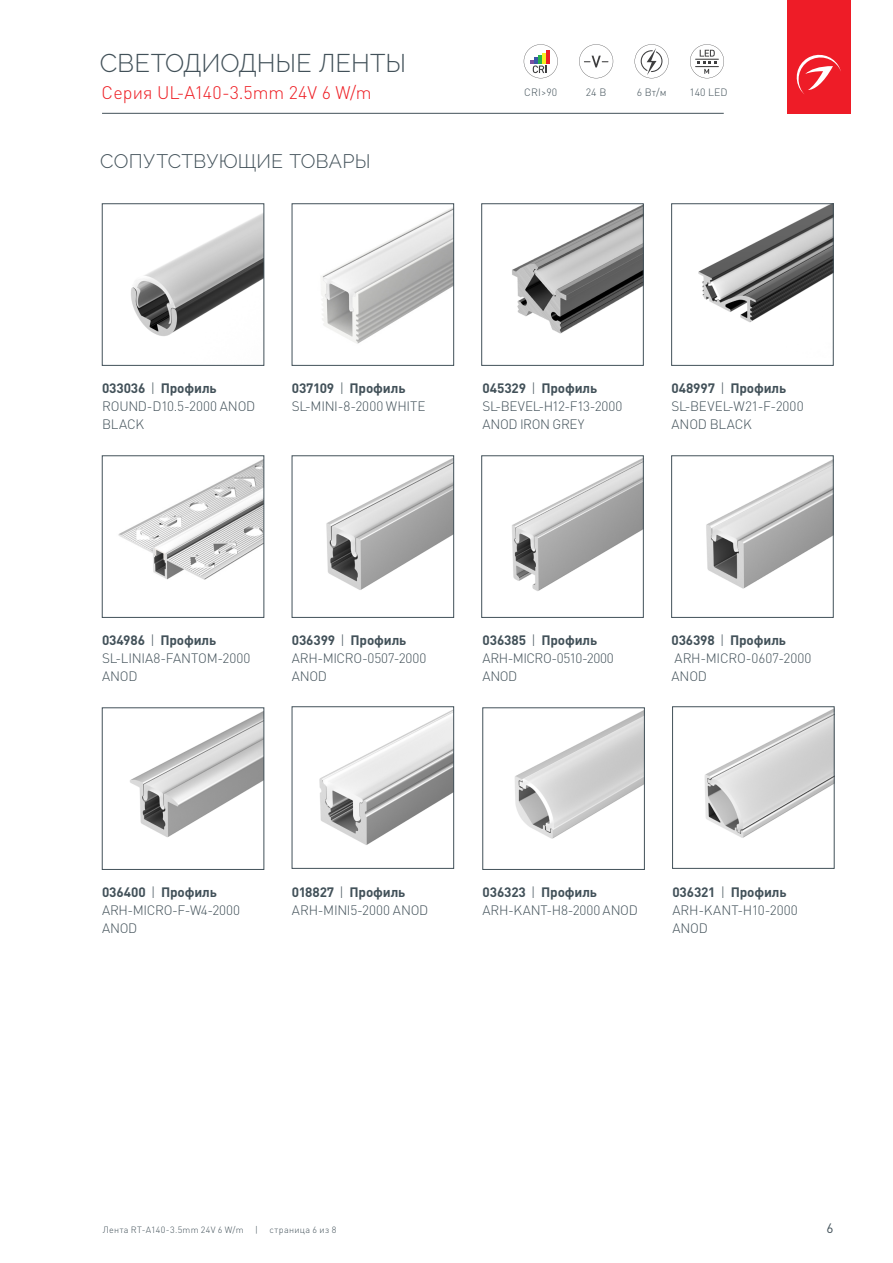
<style>
.page{position:relative;width:893px;height:1263px;background:#fff}
.page>*{position:absolute;margin:0;border:0;box-sizing:border-box;transform-origin:0 0}
.t1{font:300 25.5px "Raleway";color:#425159}
.t2{font:300 19.5px "Raleway";letter-spacing:.01em;color:#425159}
.t3{font:300 18px "DIN Pro";color:#ee1d23}
.t4{font:300 13.5px/18px "DIN Pro";letter-spacing:-.015em;color:#425159}
.t5{font:300 13.5px/18px "DIN Pro";letter-spacing:-.04em;color:#425159}
.t6{font:13.5px "DIN Pro";color:#425159}
.t7{font:300 10.5px "DIN Pro";color:#425159}
.t8{font:300 9px "DIN Pro";letter-spacing:.035em;color:#425159}
.s1{font-weight:700}
</style>
<div class="page">
<div style="left:787px;top:0;width:63px;height:114px;background:#ee1c27"></div>
<svg style="left:796px;top:54px;width:45px;height:40px"></svg>
<hr style="left:102px;top:113px;width:622px;height:1px;background:#425159">
<svg style="left:524px;top:44px;width:34px;height:34px"></svg>
<svg style="left:579px;top:44px;width:34px;height:34px"></svg>
<svg style="left:635px;top:44px;width:34px;height:34px"></svg>
<svg style="left:690px;top:44px;width:34px;height:34px"></svg>
<img style="left:131px;top:213px;width:131px;height:123px">
<div style="left:102px;top:204px;width:162px;height:162px;border:1px solid #425159"></div>
<img style="left:118px;top:460px;width:144px;height:120px">
<div style="left:102px;top:456px;width:162px;height:162px;border:1px solid #425159"></div>
<img style="left:706px;top:460px;width:125px;height:129px">
<div style="left:671px;top:456px;width:162px;height:162px;border:1px solid #425159"></div>
<img style="left:321px;top:208px;width:131px;height:136px">
<div style="left:292px;top:204px;width:162px;height:162px;border:1px solid #425159"></div>
<img style="left:326px;top:458px;width:126px;height:132px">
<div style="left:292px;top:456px;width:162px;height:162px;border:1px solid #425159"></div>
<img style="left:130px;top:712px;width:132px;height:126px">
<div style="left:102px;top:708px;width:162px;height:162px;border:1px solid #425159"></div>
<img style="left:515px;top:710px;width:128px;height:129px">
<div style="left:483px;top:708px;width:162px;height:162px;border:1px solid #425159"></div>
<img style="left:512px;top:206px;width:129px;height:128px">
<div style="left:481px;top:204px;width:162px;height:162px;border:1px solid #425159"></div>
<img style="left:512px;top:459px;width:129px;height:132px">
<div style="left:481px;top:456px;width:162px;height:162px;border:1px solid #425159"></div>
<img style="left:319px;top:710px;width:133px;height:135px">
<div style="left:292px;top:706px;width:162px;height:162px;border:1px solid #425159"></div>
<img style="left:704px;top:709px;width:128px;height:129px">
<div style="left:672px;top:706px;width:162px;height:162px;border:1px solid #425159"></div>
<img style="left:698px;top:206px;width:133px;height:117px">
<div style="left:671px;top:204px;width:162px;height:162px;border:1px solid #425159"></div>
<p class="t1" style="left:100px;top:48px;width:308px">СВЕТОДИОДНЫЕ ЛЕНТЫ</p>
<p class="t3" style="left:102px;top:80px;width:272px">Серия UL-A140-3.5mm 24V 6 W/m</p>
<p class="t7" style="left:524px;top:85px;width:34px">CRI&gt;90</p>
<p class="t7" style="left:586px;top:85px;width:22px">24 В</p>
<p class="t7" style="left:637px;top:85px;width:31px">6 Вт/м</p>
<p class="t7" style="left:689px;top:85px;width:40px">140 LED</p>
<p class="t2" style="left:100px;top:149px;width:272px">СОПУТСТВУЮЩИЕ ТОВАРЫ</p>
<p class="t4" style="left:102px;top:378px;width:155px"><span class="s1">033036</span> | <span class="s1">Профиль<br></span>ROUND-D10.5-2000 ANOD<br>BLACK</p>
<p class="t4" style="left:292px;top:378px;width:135px"><span class="s1">037109</span> | <span class="s1">Профиль<br></span>SL-MINI-8-2000 WHITE</p>
<p class="t4" style="left:483px;top:378px;width:141px"><span class="s1">045329</span> | <span class="s1">Профиль<br></span>SL-BEVEL-H12-F13-2000<br>ANOD IRON GREY</p>
<p class="t4" style="left:671px;top:378px;width:134px"><span class="s1">048997</span> | <span class="s1">Профиль<br></span>SL-BEVEL-W21-F-2000<br>ANOD BLACK</p>
<p class="t4" style="left:102px;top:630px;width:150px"><span class="s1">034986</span> | <span class="s1">Профиль<br></span>SL-LINIA8-FANTOM-2000<br>ANOD</p>
<p class="t4" style="left:671px;top:630px;width:141px"><span class="s1">036398</span> | <span class="s1">Профиль<br></span>ARH-MICRO-0607-2000<br>ANOD</p>
<p class="t4" style="left:292px;top:630px;width:136px"><span class="s1">036399</span> | <span class="s1">Профиль<br></span>ARH-MICRO-0507-2000<br>ANOD</p>
<p class="t5" style="left:483px;top:630px;width:133px"><span class="s1">036385</span> | <span class="s1">Профиль<br></span>ARH-MICRO-0510-2000<br>ANOD</p>
<p class="t4" style="left:102px;top:882px;width:139px"><span class="s1">036400</span> | <span class="s1">Профиль<br></span>ARH-MICRO-F-W4-2000<br>ANOD</p>
<p class="t4" style="left:483px;top:882px;width:157px"><span class="s1">036323</span> | <span class="s1">Профиль<br></span>ARH-KANT-H8-2000 ANOD</p>
<p class="t4" style="left:292px;top:882px;width:138px"><span class="s1">018827</span> | <span class="s1">Профиль<br></span>ARH-MINI5-2000 ANOD</p>
<p class="t4" style="left:672px;top:882px;width:127px"><span class="s1">036321</span> | <span class="s1">Профиль<br></span>ARH-KANT-H10-2000<br>ANOD</p>
<p class="t8" style="left:103px;top:1223px;width:142px">Лента RT-A140-3.5mm 24V 6 W/m</p>
<p class="t8" style="left:255px;top:1223px;width:4px">|</p>
<p class="t8" style="left:269px;top:1223px;width:68px">страница 6 из 8</p>
<p class="t6" style="left:826px;top:1219px;width:9px">6</p>
</div>
